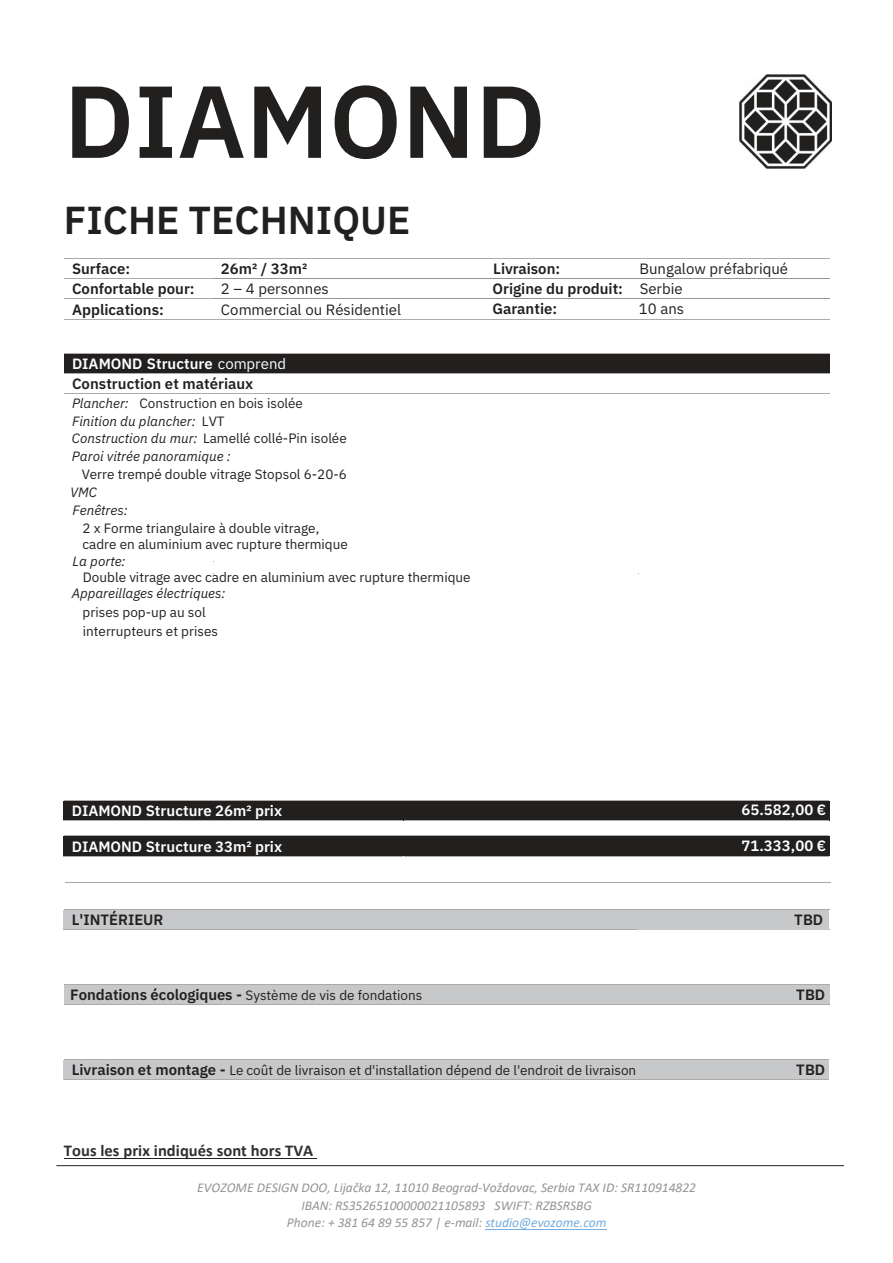
<style>
.page{position:relative;width:893px;height:1263px;background:#fff}
.page>*{position:absolute;margin:0;border:0;box-sizing:border-box;transform-origin:0 0}
.t1{font:600 102px "IBM Plex Sans";color:#221f1f}
.t2{font:600 39px "IBM Plex Sans";color:#221f1f}
.t3{font:700 16.5px "Calibri";letter-spacing:.005em;color:#323132}
.t4{font:600 15px/20.1px "IBM Plex Sans";color:#221f1f}
.t5{font:600 15px "IBM Plex Sans";color:#fff}
.t6{font:15px "IBM Plex Sans";color:#221f1f}
.t7{font:13.5px/16.2px "IBM Plex Sans";color:#221f1f}
.t8{font:italic 13.5px/17.5px "IBM Plex Sans";color:#221f1f}
.t9{font:italic 13.5px/17.7px "Calibri";color:#929497;text-align:center}
.s1{color:#fff}
.s2{font-weight:400;color:#fff}
.s3{font-style:normal}
.s4{font-weight:400}
.s5{font-weight:600;font-size:15px}
.s6{color:#74acdd}
</style>
<div class="page">
<hr style="left:485px;top:1229px;width:122px;height:1px;background:#74acdd">
<img style="left:739px;top:75px;width:93px;height:93px">
<hr style="left:56px;top:1165px;width:788px;height:1px;background:#221f1f">
<hr style="left:64px;top:1158px;width:252px;height:1px;background:#221f1f">
<hr style="left:64px;top:258px;width:149px;height:1px;background:#afaaaa">
<hr style="left:214px;top:258px;width:307px;height:1px;background:#afaaaa">
<hr style="left:522px;top:258px;width:308px;height:1px;background:#afaaaa">
<hr style="left:64px;top:278px;width:149px;height:1px;background:#afaaaa">
<hr style="left:214px;top:278px;width:307px;height:1px;background:#929497">
<hr style="left:522px;top:278px;width:308px;height:1px;background:#929497">
<hr style="left:64px;top:298px;width:149px;height:1px;background:#afaaaa">
<hr style="left:214px;top:298px;width:307px;height:1px;background:#929497">
<hr style="left:522px;top:298px;width:308px;height:1px;background:#929497">
<hr style="left:64px;top:319px;width:149px;height:1px;background:#afaaaa">
<hr style="left:214px;top:319px;width:307px;height:1px;background:#afaaaa">
<hr style="left:522px;top:319px;width:308px;height:1px;background:#afaaaa">
<div style="left:64px;top:354px;width:339px;height:19px;background:#221f1f"></div>
<div style="left:403px;top:354px;width:224px;height:19px;background:#221f1f"></div>
<div style="left:627px;top:354px;width:203px;height:19px;background:#221f1f"></div>
<hr style="left:64px;top:353px;width:149px;height:1px;background:#afaaaa">
<hr style="left:214px;top:353px;width:189px;height:1px;background:#afaaaa">
<hr style="left:404px;top:353px;width:223px;height:1px;background:#afaaaa">
<hr style="left:628px;top:353px;width:202px;height:1px;background:#afaaaa">
<hr style="left:64px;top:373px;width:339px;height:1px;background:#afaaaa">
<hr style="left:404px;top:373px;width:223px;height:1px;background:#afaaaa">
<hr style="left:628px;top:373px;width:202px;height:1px;background:#afaaaa">
<hr style="left:64px;top:394px;width:339px;height:1px;background:#afaaaa">
<hr style="left:404px;top:394px;width:53px;height:1px;background:#afaaaa">
<hr style="left:458px;top:394px;width:169px;height:1px;background:#afaaaa">
<hr style="left:628px;top:394px;width:202px;height:1px;background:#afaaaa">
<div style="left:64px;top:985px;width:149px;height:19px;background:#c6c8c9"></div>
<div style="left:213px;top:985px;width:414px;height:19px;background:#c6c8c9"></div>
<div style="left:627px;top:985px;width:203px;height:19px;background:#c6c8c9"></div>
<hr style="left:64px;top:984px;width:149px;height:1px;background:#afaaaa">
<hr style="left:214px;top:984px;width:243px;height:1px;background:#afaaaa">
<hr style="left:458px;top:984px;width:169px;height:1px;background:#afaaaa">
<hr style="left:628px;top:984px;width:202px;height:1px;background:#afaaaa">
<hr style="left:64px;top:1004px;width:149px;height:1px;background:#afaaaa">
<hr style="left:214px;top:1004px;width:413px;height:1px;background:#afaaaa">
<hr style="left:628px;top:1004px;width:202px;height:1px;background:#afaaaa">
<div style="left:64px;top:1060px;width:765px;height:19px;background:#c6c8c9"></div>
<hr style="left:64px;top:1059px;width:149px;height:1px;background:#afaaaa">
<hr style="left:213px;top:1059px;width:414px;height:1px;background:#afaaaa">
<hr style="left:627px;top:1059px;width:202px;height:1px;background:#afaaaa">
<hr style="left:64px;top:1079px;width:563px;height:1px;background:#afaaaa">
<hr style="left:627px;top:1079px;width:202px;height:1px;background:#afaaaa">
<hr style="left:458px;top:882px;width:372px;height:1px;background:#afaaaa">
<hr style="left:213px;top:882px;width:245px;height:1px;background:#afaaaa">
<div style="left:64px;top:910px;width:393px;height:19px;background:#c6c8c9"></div>
<div style="left:457px;top:910px;width:180px;height:19px;background:#c6c8c9"></div>
<hr style="left:213px;top:909px;width:244px;height:1px;background:#afaaaa">
<hr style="left:64px;top:909px;width:149px;height:1px;background:#afaaaa">
<hr style="left:457px;top:929px;width:180px;height:1px;background:#afaaaa">
<hr style="left:638px;top:929px;width:191px;height:1px;background:#afaaaa">
<div style="left:637px;top:910px;width:192px;height:19px;background:#c6c8c9"></div>
<hr style="left:457px;top:909px;width:180px;height:1px;background:#afaaaa">
<hr style="left:638px;top:909px;width:191px;height:1px;background:#afaaaa">
<hr style="left:64px;top:929px;width:393px;height:1px;background:#afaaaa">
<hr style="left:65px;top:882px;width:148px;height:1px;background:#afaaaa">
<div style="left:72px;top:836px;width:757px;height:20px;background:#221f1f"></div>
<div style="left:64px;top:836px;width:339px;height:20px;background:#221f1f"></div>
<hr style="left:213px;top:835px;width:190px;height:1px;background:#afaaaa">
<hr style="left:64px;top:835px;width:149px;height:1px;background:#afaaaa">
<hr style="left:627px;top:835px;width:202px;height:1px;background:#afaaaa">
<hr style="left:404px;top:835px;width:223px;height:1px;background:#afaaaa">
<hr style="left:627px;top:856px;width:202px;height:1px;background:#afaaaa">
<hr style="left:404px;top:856px;width:223px;height:1px;background:#afaaaa">
<hr style="left:64px;top:856px;width:339px;height:1px;background:#afaaaa">
<div style="left:72px;top:801px;width:757px;height:20px;background:#221f1f"></div>
<div style="left:64px;top:801px;width:339px;height:20px;background:#221f1f"></div>
<hr style="left:213px;top:800px;width:190px;height:1px;background:#afaaaa">
<hr style="left:64px;top:800px;width:149px;height:1px;background:#afaaaa">
<hr style="left:627px;top:800px;width:202px;height:1px;background:#afaaaa">
<hr style="left:404px;top:800px;width:223px;height:1px;background:#afaaaa">
<hr style="left:627px;top:821px;width:202px;height:1px;background:#afaaaa">
<hr style="left:404px;top:821px;width:223px;height:1px;background:#afaaaa">
<hr style="left:64px;top:821px;width:339px;height:1px;background:#afaaaa">
<h1 class="t1" style="left:64px;top:59px;width:483px">DIAMOND</h1>
<h2 class="t2" style="left:64px;top:196px;width:348px">FICHE TECHNIQUE</h2>
<p class="t4" style="left:72px;top:258px;width:60px">Surface:</p>
<p class="t4" style="left:221px;top:258px;width:88px">26m² / 33m²</p>
<p class="t4" style="left:72px;top:279px;width:124px">Confortable pour:</p>
<p class="t6" style="left:221px;top:280px;width:110px">2 – 4 personnes</p>
<p class="t4" style="left:72px;top:299px;width:93px">Applications:</p>
<p class="t6" style="left:221px;top:300px;width:182px">Commercial ou Résidentiel</p>
<p class="t4" style="left:72px;top:354px;width:216px"><span class="s1">DIAMOND Structure</span> <span class="s2">comprend<br></span>Construction et matériaux</p>
<p class="t8" style="left:72px;top:396px;width:276px;text-indent:67px"><span class="s3">Construction en bois isolée<br></span>Finition du plancher: <span class="s3">LVT<br></span>Construction du mur: <span class="s3">Lamellé collé-Pin isolée<br></span>Paroi vitrée panoramique :</p>
<p class="t7" style="left:82px;top:466px;width:267px">Verre trempé double vitrage Stopsol 6-20-6</p>
<p class="t8" style="left:73px;top:502px;width:57px">Fenêtres:</p>
<p class="t7" style="left:82px;top:519px;width:267px">2 x Forme triangulaire à double vitrage, cadre en aluminium avec rupture thermique</p>
<p class="t8" style="left:73px;top:554px;width:54px">La porte:</p>
<p class="t7" style="left:83px;top:569px;width:389px">Double vitrage avec cadre en aluminium avec rupture thermique</p>
<p class="t7" style="left:83px;top:604px;width:125px">prises pop-up au sol</p>
<p class="t8" style="left:72px;top:396px;width:58px">Plancher:</p>
<p class="t8" style="left:70px;top:484px;width:28px">VMC</p>
<p class="t8" style="left:72px;top:586px;width:155px">Appareillages électriques:</p>
<p class="t7" style="left:83px;top:622px;width:137px">interrupteurs et prises</p>
<p class="t4" style="left:492px;top:258px;width:297px;text-indent:147px"><span class="s4">Bungalow préfabriqué<br></span>Origine du produit: <span class="s4">Serbie<br></span>Garantie:</p>
<p class="t4" style="left:493px;top:258px;width:68px">Livraison:</p>
<p class="t6" style="left:639px;top:300px;width:47px">10 ans</p>
<p class="t5" style="left:72px;top:802px;width:212px">DIAMOND Structure 26m² prix</p>
<p class="t5" style="left:741px;top:801px;width:86px">65.582,00 €</p>
<p class="t5" style="left:72px;top:837px;width:212px">DIAMOND Structure 33m² prix</p>
<p class="t5" style="left:741px;top:836px;width:86px">71.333,00 €</p>
<p class="t4" style="left:72px;top:909px;width:93px">L'INTÉRIEUR</p>
<p class="t4" style="left:794px;top:909px;width:30px">TBD</p>
<p class="t4" style="left:74px;top:985px;width:164px">Fondations écologiques</p>
<p class="t7" style="left:70px;top:987px;width:354px"><span class="s5">Fondations écologiques -</span> Système de vis de fondations</p>
<p class="t4" style="left:796px;top:985px;width:30px">TBD</p>
<p class="t7" style="left:72px;top:1062px;width:566px"><span class="s5">Livraison et montage -</span> Le coût de livraison et d'installation dépend de l'endroit de livraison</p>
<p class="t4" style="left:796px;top:1059px;width:30px">TBD</p>
<p class="t3" style="left:64px;top:1144px;width:251px">Tous les prix indiquÈs sont hors TVA</p>
<p class="t9" style="left:197px;top:1179px;width:500px">EVOZOME DESIGN DOO, Lijačka 12, 11010 Beograd-Voždovac, Serbia TAX ID: SR110914822<br>IBAN: RS35265100000021105893 SWIFT: RZBSRSBG<br>Phone: + 381 64 89 55 857 | e-mail: <span class="s6">studio@evozome.com</span></p>
</div>
